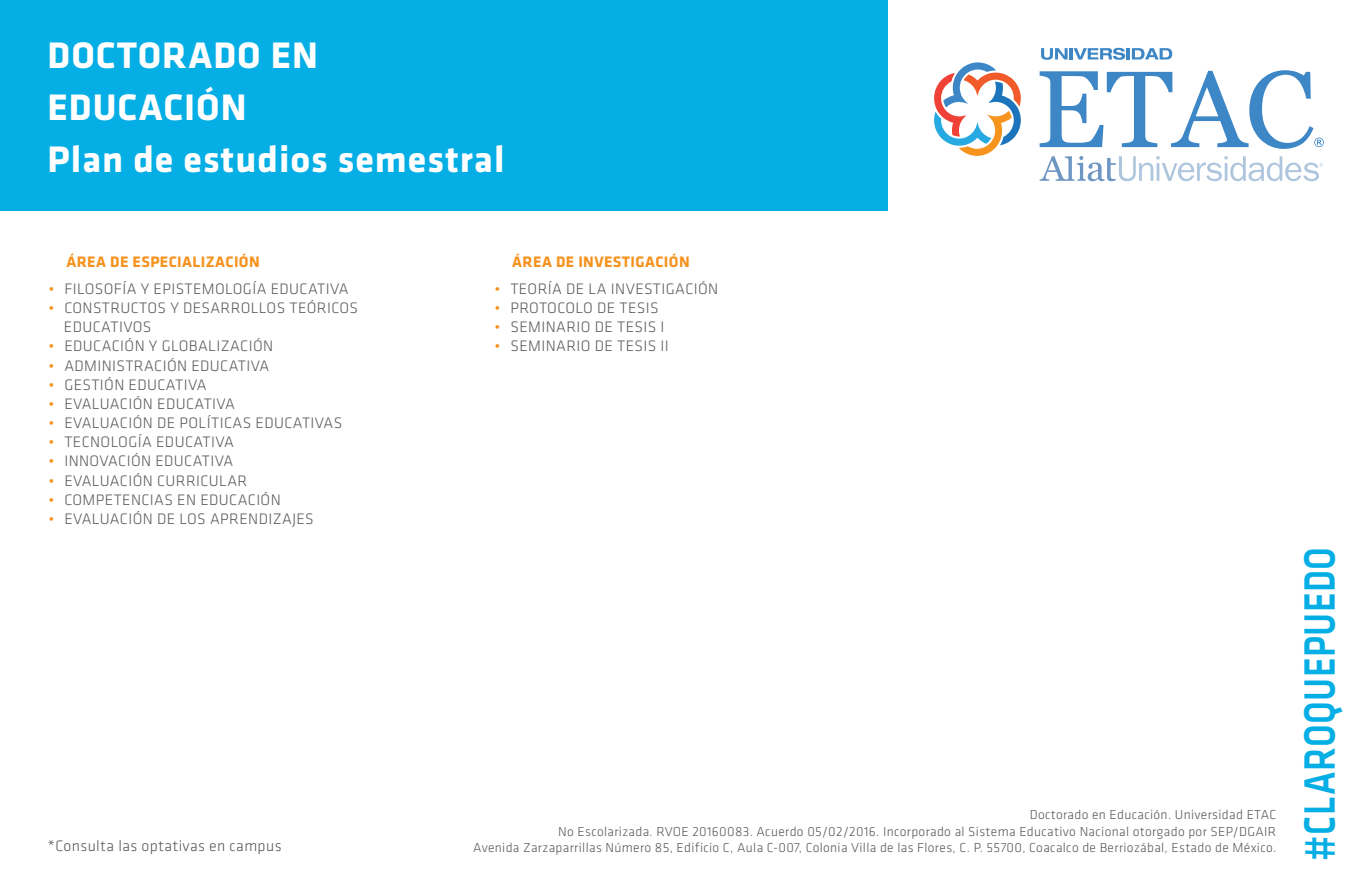
<style>
.page{position:relative;width:1372px;height:891px;background:#fff}
.page>*{position:absolute;margin:0;border:0;box-sizing:border-box;transform-origin:0 0}
.t1{font:500 45.45px "Klavika CH";letter-spacing:.015em;color:#05aee5;scale:.8 1}
.t2{font:700 38.25px/51.8px "Klavika CH";letter-spacing:.025em;color:#fff}
.t3{font:300 15.75px/19.1px "Klavika CH";letter-spacing:.025em;color:#58595b}
.t4{font:700 15.75px "Klavika CH";letter-spacing:.025em;color:#f6921e}
.t5{font:300 13.5px/16.2px "Klavika CH";letter-spacing:.025em;color:#58595b;text-align:right}
.s1{color:#f6921e}
</style>
<div class="page">
<div style="left:0;top:0;width:887px;height:211px;background:#05aee5"></div>
<svg style="left:1039px;top:156px;width:283px;height:26px"></svg>
<svg style="left:1039px;top:70px;width:284px;height:79px"></svg>
<svg style="left:1041px;top:48px;width:131px;height:12px"></svg>
<svg style="left:934px;top:62px;width:86px;height:94px"></svg>
<h2 class="t2" style="left:47px;top:30px;width:458px">DOCTORADO EN<br>EDUCACIÓN<br>Plan de estudios semestral</h2>
<p class="t4" style="left:66px;top:253px;width:195px">ÁREA DE ESPECIALIZACIÓN</p>
<p class="t3" style="left:49px;top:279px;width:301px"><span class="s1">•</span> FILOSOFÍA Y EPISTEMOLOGÍA EDUCATIVA</p>
<p class="t3" style="left:64px;top:299px;width:296px;text-indent:-15px"><span class="s1">•</span> CONSTRUCTOS Y DESARROLLOS TEÓRICOS<br>EDUCATIVOS</p>
<p class="t3" style="left:49px;top:337px;width:226px"><span class="s1">•</span> EDUCACIÓN Y GLOBALIZACIÓN</p>
<p class="t3" style="left:49px;top:356px;width:222px"><span class="s1">•</span> ADMINISTRACIÓN EDUCATIVA</p>
<p class="t3" style="left:49px;top:375px;width:159px"><span class="s1">•</span> GESTIÓN EDUCATIVA</p>
<p class="t3" style="left:49px;top:394px;width:188px"><span class="s1">•</span> EVALUACIÓN EDUCATIVA</p>
<p class="t3" style="left:49px;top:414px;width:295px"><span class="s1">•</span> EVALUACIÓN DE POLÍTICAS EDUCATIVAS</p>
<p class="t3" style="left:49px;top:433px;width:187px"><span class="s1">•</span> TECNOLOGÍA EDUCATIVA</p>
<p class="t3" style="left:49px;top:452px;width:186px"><span class="s1">•</span> INNOVACIÓN EDUCATIVA</p>
<p class="t3" style="left:49px;top:471px;width:200px"><span class="s1">•</span> EVALUACIÓN CURRICULAR</p>
<p class="t3" style="left:49px;top:490px;width:234px"><span class="s1">•</span> COMPETENCIAS EN EDUCACIÓN</p>
<p class="t3" style="left:49px;top:509px;width:267px"><span class="s1">•</span> EVALUACIÓN DE LOS APRENDIZAJES</p>
<p class="t3" style="left:47px;top:837px;width:235px">*Consulta las optativas en campus</p>
<p class="t4" style="left:512px;top:253px;width:179px">ÁREA DE INVESTIGACIÓN</p>
<p class="t3" style="left:494px;top:279px;width:225px"><span class="s1">•</span> TEORÍA DE LA INVESTIGACIÓN</p>
<p class="t3" style="left:494px;top:299px;width:166px"><span class="s1">•</span> PROTOCOLO DE TESIS</p>
<p class="t3" style="left:494px;top:318px;width:171px"><span class="s1">•</span> SEMINARIO DE TESIS I</p>
<p class="t3" style="left:494px;top:337px;width:176px"><span class="s1">•</span> SEMINARIO DE TESIS II</p>
<p class="t5" style="left:473px;top:807px;width:804px">Doctorado en Educación. Universidad ETAC<br>No Escolarizada. RVOE 20160083. Acuerdo 05/02/2016. Incorporado al Sistema Educativo Nacional otorgado por SEP/DGAIR<br>Avenida Zarzaparrillas Número 85, Edificio C, Aula C-007, Colonia Villa de las Flores, C. P. 55700, Coacalco de Berriozábal, Estado de México.</p>
<h1 class="t1" style="left:1294px;top:861px;width:394px;rotate:-90deg">#CLAROQUEPUEDO</h1>
</div>
